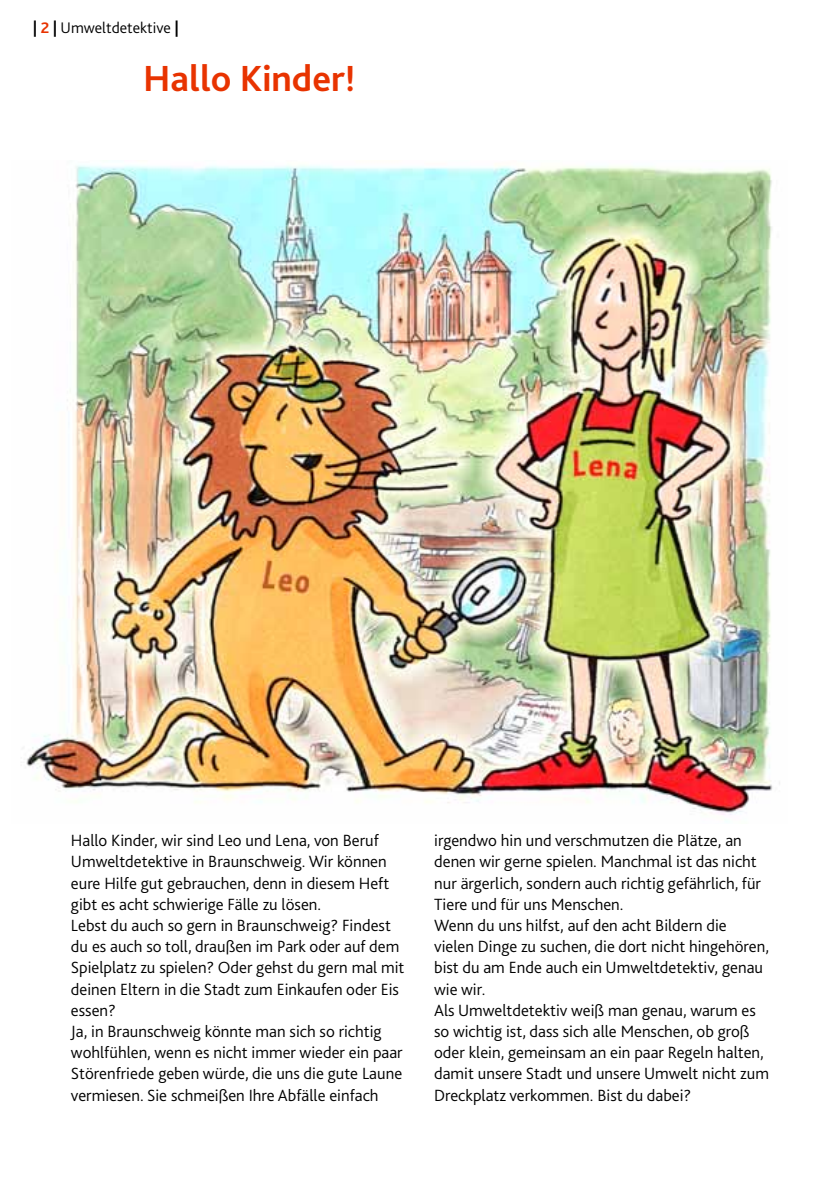
<style>
.page{position:relative;width:840px;height:1191px;background:#fff}
.page>*{position:absolute;margin:0;border:0;box-sizing:border-box;transform-origin:0 0}
.t1{font:700 38px "Bliss 2";color:#e83300}
.t2{font:300 17px/21.2px "Bliss 2";color:#000}
.t3{font:300 16px "Bliss 2";color:#000}
.s1{font-weight:700}
.s2{font-weight:700;color:#e83300}
</style>
<div class="page">
<img style="left:26px;top:165px;width:754px;height:657px">
<p class="t3" style="left:33px;top:17px;width:148px"><span class="s1">|</span> <span class="s2">2</span> <span class="s1">|</span> Umweltdetektive <span class="s1">|</span></p>
<h1 class="t1" style="left:143px;top:55px;width:214px">Hallo Kinder!</h1>
<p class="t2" style="left:71px;top:829px;width:335px">Hallo Kinder, wir sind Leo und Lena, von Beruf Umweltdetektive in Braunschweig. Wir können eure Hilfe gut gebrauchen, denn in diesem Heft gibt es acht schwierige Fälle zu lösen.<br>Lebst du auch so gern in Braunschweig? Findest du es auch so toll, draußen im Park oder auf dem Spielplatz zu spielen? Oder gehst du gern mal mit deinen Eltern in die Stadt zum Einkaufen oder Eis essen?<br>Ja, in Braunschweig könnte man sich so richtig wohlfühlen, wenn es nicht immer wieder ein paar Störenfriede geben würde, die uns die gute Laune vermiesen. Sie schmeißen Ihre Abfälle einfach</p>
<p class="t2" style="left:434px;top:829px;width:336px">irgendwo hin und verschmutzen die Plätze, an denen wir gerne spielen. Manchmal ist das nicht nur ärgerlich, sondern auch richtig gefährlich, für Tiere und für uns Menschen.<br>Wenn du uns hilfst, auf den acht Bildern die vielen Dinge zu suchen, die dort nicht hingehören, bist du am Ende auch ein Umweltdetektiv, genau wie wir.<br>Als Umweltdetektiv weiß man genau, warum es so wichtig ist, dass sich alle Menschen, ob groß oder klein, gemeinsam an ein paar Regeln halten, damit unsere Stadt und unsere Umwelt nicht zum Dreckplatz verkommen. Bist du dabei?</p>
</div>
